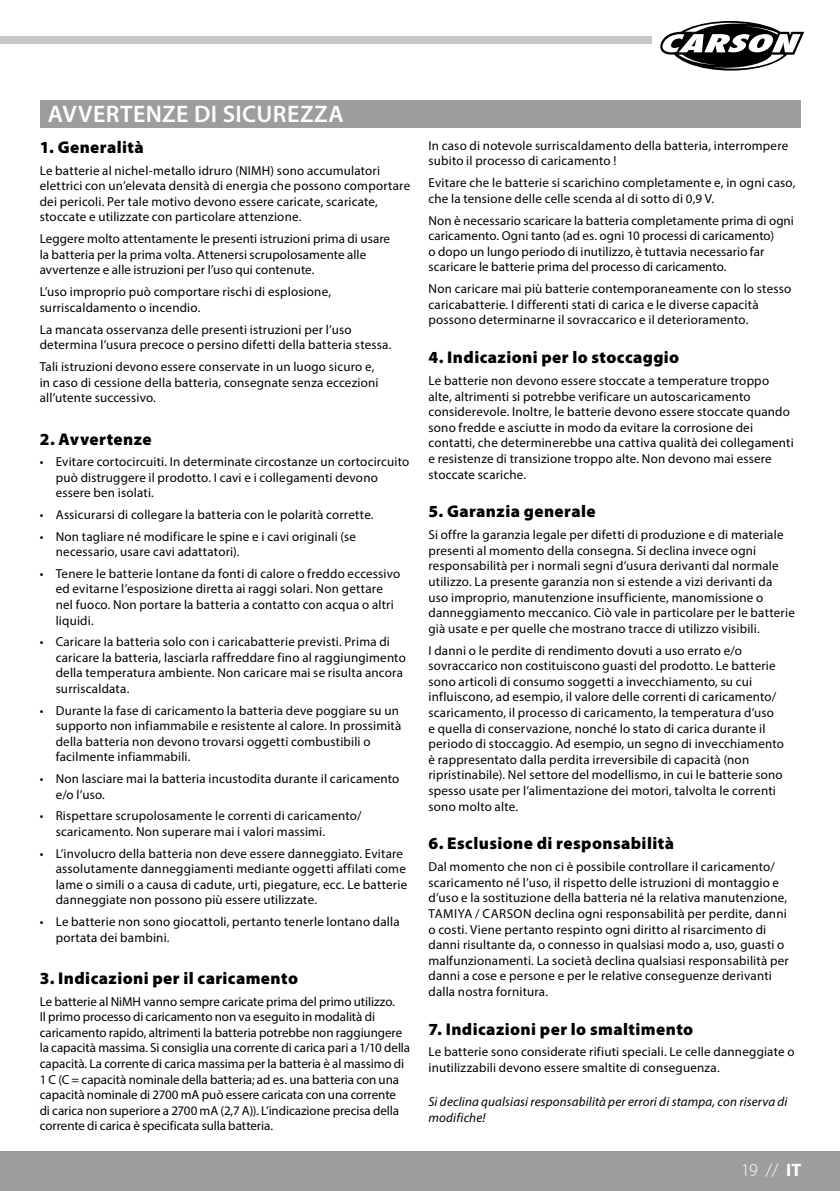
<style>
.page{position:relative;width:840px;height:1191px;background:#fff}
.page>*{position:absolute;margin:0;border:0;box-sizing:border-box;transform-origin:0 0}
.t1{font:600 24px "Myriad Pro";letter-spacing:.02em;color:#fff}
.t2{font:300 18px "Myriad Pro";color:#fff}
.t3{font:900 17px "Myriad Pro";letter-spacing:.025em;color:#000}
.t4{font:13px/15.6px "Myriad Pro";letter-spacing:.015em;color:#000}
.t5{font:13px/15.6px "Myriad Pro";letter-spacing:-.005em;color:#000}
.t6{font:italic 13px/15.6px "Myriad Pro";letter-spacing:.015em;color:#000}
.s1{font-weight:700}
</style>
<div class="page">
<div style="left:0;top:1151px;width:839px;height:40px;background:#9c9d9d"></div>
<div style="left:0;top:36px;width:651px;height:8px;background:#c5c6c6"></div>
<svg style="left:660px;top:21px;width:144px;height:50px"></svg>
<div style="left:40px;top:100px;width:759px;height:28px;background:#9c9d9d"></div>
<h1 class="t1" style="left:48px;top:99px;width:297px">AVVERTENZE DI SICUREZZA</h1>
<h3 class="t3" style="left:40px;top:136px;width:106px">1. Generalità</h3>
<p class="t4" style="left:40px;top:162px;width:372px">Le batterie al nichel-metallo idruro (NIMH) sono accumulatori elettrici con un’elevata densità di energia che possono comportare dei pericoli. Per tale motivo devono essere caricate, scaricate, stoccate e utilizzate con particolare attenzione.</p>
<p class="t4" style="left:40px;top:231px;width:352px">Leggere molto attentamente le presenti istruzioni prima di usare la batteria per la prima volta. Attenersi scrupolosamente alle avvertenze e alle istruzioni per l’uso qui contenute.</p>
<p class="t4" style="left:40px;top:284px;width:293px">L’uso improprio può comportare rischi di esplosione, surriscaldamento o incendio.</p>
<p class="t4" style="left:40px;top:321px;width:353px">La mancata osservanza delle presenti istruzioni per l’uso determina l’usura precoce o persino difetti della batteria stessa.</p>
<p class="t4" style="left:40px;top:359px;width:340px">Tali istruzioni devono essere conservate in un luogo sicuro e, in caso di cessione della batteria, consegnate senza eccezioni all’utente successivo.</p>
<h3 class="t3" style="left:40px;top:427px;width:113px">2. Avvertenze</h3>
<p class="t4" style="left:56px;top:454px;width:355px;text-indent:-16px">• Evitare cortocircuiti. In determinate circostanze un cortocircuito può distruggere il prodotto. I cavi e i collegamenti devono essere ben isolati.</p>
<p class="t4" style="left:40px;top:506px;width:335px">• Assicurarsi di collegare la batteria con le polarità corrette.</p>
<p class="t4" style="left:56px;top:528px;width:302px;text-indent:-16px">• Non tagliare né modificare le spine e i cavi originali (se necessario, usare cavi adattatori).</p>
<p class="t4" style="left:56px;top:565px;width:346px;text-indent:-16px">• Tenere le batterie lontane da fonti di calore o freddo eccessivo ed evitarne l’esposizione diretta ai raggi solari. Non gettare nel fuoco. Non portare la batteria a contatto con acqua o altri liquidi.</p>
<p class="t4" style="left:56px;top:634px;width:351px;text-indent:-16px">• Caricare la batteria solo con i caricabatterie previsti. Prima di caricare la batteria, lasciarla raffreddare fino al raggiungimento della temperatura ambiente. Non caricare mai se risulta ancora surriscaldata.</p>
<p class="t4" style="left:56px;top:702px;width:347px;text-indent:-16px">• Durante la fase di caricamento la batteria deve poggiare su un supporto non infiammabile e resistente al calore. In prossimità della batteria non devono trovarsi oggetti combustibili o facilmente infiammabili.</p>
<p class="t4" style="left:56px;top:770px;width:345px;text-indent:-16px">• Non lasciare mai la batteria incustodita durante il caricamento e/o l’uso.</p>
<p class="t4" style="left:56px;top:808px;width:307px;text-indent:-16px">• Rispettare scrupolosamente le correnti di caricamento/ scaricamento. Non superare mai i valori massimi.</p>
<p class="t4" style="left:56px;top:845px;width:353px;text-indent:-16px">• L’involucro della batteria non deve essere danneggiato. Evitare assolutamente danneggiamenti mediante oggetti affilati come lame o simili o a causa di cadute, urti, piegature, ecc. Le batterie danneggiate non possono più essere utilizzate.</p>
<p class="t4" style="left:56px;top:913px;width:345px;text-indent:-16px">• Le batterie non sono giocattoli, pertanto tenerle lontano dalla portata dei bambini.</p>
<h3 class="t3" style="left:40px;top:966px;width:260px">3. Indicazioni per il caricamento</h3>
<p class="t5" style="left:40px;top:993px;width:372px">Le batterie al NiMH vanno sempre caricate prima del primo utilizzo.<br>Il primo processo di caricamento non va eseguito in modalità di caricamento rapido, altrimenti la batteria potrebbe non raggiungere la capacità massima. Si consiglia una corrente di carica pari a 1/10 della capacità. La corrente di carica massima per la batteria è al massimo di 1 C (C = capacità nominale della batteria; ad es. una batteria con una capacità nominale di 2700 mA può essere caricata con una corrente<br>di carica non superiore a 2700 mA (2,7 A)). L’indicazione precisa della corrente di carica è specificata sulla batteria.</p>
<p class="t4" style="left:428px;top:137px;width:361px">In caso di notevole surriscaldamento della batteria, interrompere subito il processo di caricamento !</p>
<p class="t4" style="left:428px;top:175px;width:368px">Evitare che le batterie si scarichino completamente e, in ogni caso, che la tensione delle celle scenda al di sotto di 0,9 V.</p>
<p class="t4" style="left:428px;top:212px;width:367px">Non è necessario scaricare la batteria completamente prima di ogni caricamento. Ogni tanto (ad es. ogni 10 processi di caricamento)<br>o dopo un lungo periodo di inutilizzo, è tuttavia necessario far scaricare le batterie prima del processo di caricamento.</p>
<p class="t4" style="left:428px;top:281px;width:364px">Non caricare mai più batterie contemporaneamente con lo stesso caricabatterie. I differenti stati di carica e le diverse capacità possono determinarne il sovraccarico e il deterioramento.</p>
<h3 class="t3" style="left:428px;top:346px;width:252px">4. Indicazioni per lo stoccaggio</h3>
<p class="t4" style="left:428px;top:372px;width:366px">Le batterie non devono essere stoccate a temperature troppo alte, altrimenti si potrebbe verificare un autoscaricamento considerevole. Inoltre, le batterie devono essere stoccate quando sono fredde e asciutte in modo da evitare la corrosione dei contatti, che determinerebbe una cattiva qualità dei collegamenti e resistenze di transizione troppo alte. Non devono mai essere stoccate scariche.</p>
<h3 class="t3" style="left:428px;top:500px;width:168px">5. Garanzia generale</h3>
<p class="t4" style="left:428px;top:527px;width:367px">Si offre la garanzia legale per difetti di produzione e di materiale presenti al momento della consegna. Si declina invece ogni responsabilità per i normali segni d’usura derivanti dal normale utilizzo. La presente garanzia non si estende a vizi derivanti da uso improprio, manutenzione insufficiente, manomissione o danneggiamento meccanico. Ciò vale in particolare per le batterie già usate e per quelle che mostrano tracce di utilizzo visibili.</p>
<p class="t4" style="left:428px;top:642px;width:357px">I danni o le perdite di rendimento dovuti a uso errato e/o sovraccarico non costituiscono guasti del prodotto. Le batterie sono articoli di consumo soggetti a invecchiamento, su cui influiscono, ad esempio, il valore delle correnti di caricamento/ scaricamento, il processo di caricamento, la temperatura d’uso<br>e quella di conservazione, nonché lo stato di carica durante il periodo di stoccaggio. Ad esempio, un segno di invecchiamento è rappresentato dalla perdita irreversibile di capacità (non ripristinabile). Nel settore del modellismo, in cui le batterie sono spesso usate per l’alimentazione dei motori, talvolta le correnti sono molto alte.</p>
<h3 class="t3" style="left:428px;top:832px;width:247px">6. Esclusione di responsabilità</h3>
<p class="t4" style="left:428px;top:858px;width:361px">Dal momento che non ci è possibile controllare il caricamento/ scaricamento né l’uso, il rispetto delle istruzioni di montaggio e d’uso e la sostituzione della batteria né la relativa manutenzione, TAMIYA / CARSON declina ogni responsabilità per perdite, danni o costi. Viene pertanto respinto ogni diritto al risarcimento di danni risultante da, o connesso in qualsiasi modo a, uso, guasti o malfunzionamenti. La società declina qualsiasi responsabilità per danni a cose e persone e per le relative conseguenze derivanti dalla nostra fornitura.</p>
<h3 class="t3" style="left:428px;top:1017px;width:266px">7. Indicazioni per lo smaltimento</h3>
<p class="t4" style="left:428px;top:1044px;width:367px">Le batterie sono considerate rifiuti speciali. Le celle danneggiate o inutilizzabili devono essere smaltite di conseguenza.</p>
<p class="t6" style="left:428px;top:1093px;width:360px">Si declina qualsiasi responsabilità per errori di stampa, con riserva di modifiche!</p>
<h2 class="t2" style="left:740px;top:1159px;width:61px">19 // <span class="s1">IT</span></h2>
</div>
